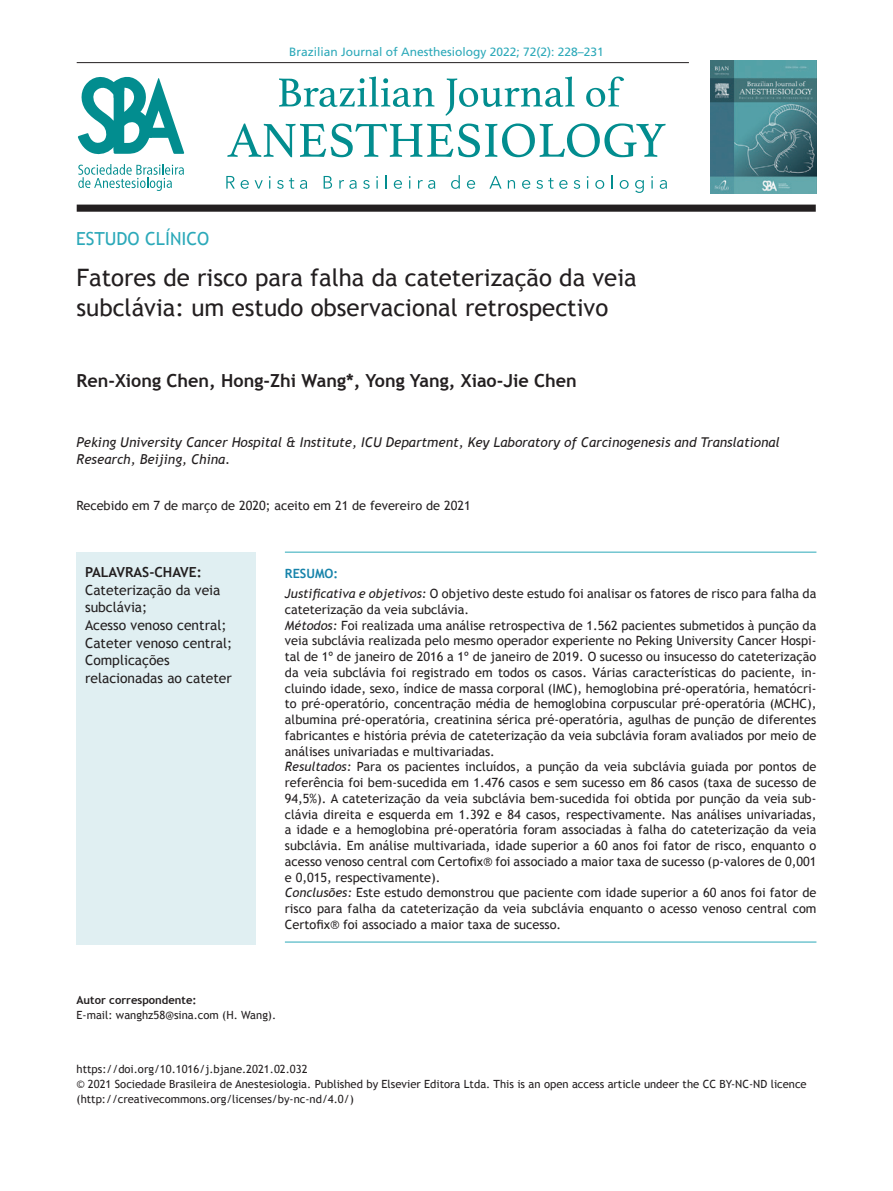
<style>
.page{position:relative;width:893px;height:1191px;background:#fff}
.page>*{position:absolute;margin:0;border:0;box-sizing:border-box;transform-origin:0 0}
.t1{font:24px/30px "Trebuchet MS";color:#231f20}
.t2{font:700 18px "Trebuchet MS";color:#231f20}
.t3{font:18px "Trebuchet MS";color:#2ca9b9}
.t4{font:13.8px/17.7px "Trebuchet MS";color:#231f20}
.t5{font:700 13.8px "Trebuchet MS";color:#231f20}
.t6{font:italic 13.5px/16.5px "Trebuchet MS";color:#231f20}
.t7{font:12.75px/15.8px "Trebuchet MS";color:#231f20}
.t8{font:12px "Frutiger LT Std";color:#2ca9b9}
.t9{font:11.25px/15px "Trebuchet MS";color:#231f20}
.t10{font:700 11.25px "Trebuchet MS";color:#231f20}
.s1{font-weight:700;color:#1683aa}
.s2{font-style:italic}
</style>
<div class="page">
<hr style="left:77px;top:62px;width:612px;height:1px;background:#231f20">
<svg style="left:78px;top:77px;width:106px;height:114px"></svg>
<svg style="left:279px;top:77px;width:155px;height:30px"></svg>
<svg style="left:446px;top:77px;width:129px;height:39px"></svg>
<svg style="left:586px;top:77px;width:38px;height:30px"></svg>
<svg style="left:227px;top:123px;width:439px;height:34px"></svg>
<img style="left:710px;top:61px;width:106px;height:133px">
<div style="left:77px;top:205px;width:739px;height:7px;background:#231f20"></div>
<svg style="left:226px;top:176px;width:9px;height:13px"></svg>
<svg style="left:241px;top:180px;width:8px;height:9px"></svg>
<svg style="left:255px;top:180px;width:8px;height:9px"></svg>
<svg style="left:269px;top:176px;width:2px;height:13px"></svg>
<svg style="left:277px;top:178px;width:17px;height:11px"></svg>
<svg style="left:300px;top:180px;width:7px;height:9px"></svg>
<svg style="left:324px;top:176px;width:8px;height:13px"></svg>
<svg style="left:339px;top:180px;width:18px;height:9px"></svg>
<svg style="left:363px;top:180px;width:7px;height:9px"></svg>
<svg style="left:376px;top:176px;width:2px;height:13px"></svg>
<svg style="left:385px;top:175px;width:2px;height:14px"></svg>
<svg style="left:394px;top:180px;width:8px;height:9px"></svg>
<svg style="left:409px;top:176px;width:2px;height:13px"></svg>
<svg style="left:418px;top:180px;width:17px;height:9px"></svg>
<svg style="left:451px;top:175px;width:9px;height:14px"></svg>
<svg style="left:467px;top:180px;width:8px;height:9px"></svg>
<svg style="left:489px;top:176px;width:13px;height:13px"></svg>
<svg style="left:508px;top:180px;width:7px;height:9px"></svg>
<svg style="left:522px;top:180px;width:8px;height:9px"></svg>
<svg style="left:536px;top:178px;width:31px;height:11px"></svg>
<svg style="left:574px;top:180px;width:6px;height:9px"></svg>
<svg style="left:595px;top:180px;width:9px;height:9px"></svg>
<svg style="left:611px;top:175px;width:2px;height:14px"></svg>
<svg style="left:620px;top:180px;width:9px;height:9px"></svg>
<svg style="left:635px;top:180px;width:9px;height:13px"></svg>
<svg style="left:651px;top:176px;width:2px;height:13px"></svg>
<svg style="left:660px;top:180px;width:7px;height:9px"></svg>
<div style="left:77px;top:552px;width:179px;height:392px;background:#e0eff2"></div>
<hr style="left:285px;top:552px;width:531px;height:1px;background:#2ca9b9">
<hr style="left:285px;top:941px;width:531px;height:1px;background:#2ca9b9">
<h2 class="t3" style="left:76px;top:228px;width:135px">ESTUDO CLÍNICO</h2>
<p class="t8" style="left:289px;top:44px;width:316px">Brazilian Journal of Anesthesiology 2022; 72(2): 228–231</p>
<h1 class="t1" style="left:77px;top:262px;width:562px">Fatores de risco para falha da cateterização da veia subclávia: um estudo observacional retrospectivo</h1>
<h2 class="t2" style="left:77px;top:369px;width:502px">Ren-Xiong Chen, Hong-Zhi Wang*, Yong Yang, Xiao-Jie Chen</h2>
<p class="t6" style="left:77px;top:434px;width:705px">Peking University Cancer Hospital &amp; Institute, ICU Department, Key Laboratory of Carcinogenesis and Translational<br>Research, Beijing, China.</p>
<p class="t7" style="left:77px;top:497px;width:396px">Recebido em 7 de março de 2020; aceito em 21 de fevereiro de 2021</p>
<p class="t5" style="left:85px;top:563px;width:118px">PALAVRAS-CHAVE:</p>
<p class="t4" style="left:85px;top:581px;width:149px">Cateterização da veia subclávia;<br>Acesso venoso central;<br>Cateter venoso central;<br>Complicações relacionadas ao cateter</p>
<p class="t7" style="left:285px;top:564px;width:533px;line-height:20px"><span class="s1">RESUMO:<br></span><span class="s2">Justificativa e objetivos:</span> O objetivo deste estudo foi analisar os fatores de risco para falha da</p>
<p class="t7" style="left:285px;top:601px;width:533px">cateterização da veia subclávia.<br><span class="s2">Métodos:</span> Foi realizada uma análise retrospectiva de 1.562 pacientes submetidos à punção da veia subclávia realizada pelo mesmo operador experiente no Peking University Cancer Hospi&shy;tal de 1º de janeiro de 2016 a 1º de janeiro de 2019. O sucesso ou insucesso do cateterização da veia subclávia foi registrado em todos os casos. Várias características do paciente, in&shy;cluindo idade, sexo, índice de massa corporal (IMC), hemoglobina pré-operatória, hematócri&shy;to pré-operatório, concentração média de hemoglobina corpuscular pré-operatória (MCHC), albumina pré-operatória, creatinina sérica pré-operatória, agulhas de punção de diferentes fabricantes e história prévia de cateterização da veia subclávia foram avaliados por meio de análises univariadas e multivariadas.<br><span class="s2">Resultados:</span> Para os pacientes incluídos, a punção da veia subclávia guiada por pontos de referência foi bem-sucedida em 1.476 casos e sem sucesso em 86 casos (taxa de sucesso de 94,5%). A cateterização da veia subclávia bem-sucedida foi obtida por punção da veia sub&shy;clávia direita e esquerda em 1.392 e 84 casos, respectivamente. Nas análises univariadas, a idade e a hemoglobina pré-operatória foram associadas à falha do cateterização da veia subclávia. Em análise multivariada, idade superior a 60 anos foi fator de risco, enquanto o acesso venoso central com Certofix® foi associado a maior taxa de sucesso (p-valores de 0,001 e 0,015, respectivamente).<br><span class="s2">Conclusões:</span> Este estudo demonstrou que paciente com idade superior a 60 anos foi fator de risco para falha da cateterização da veia subclávia enquanto o acesso venoso central com Certofix® foi associado a maior taxa de sucesso.</p>
<p class="t10" style="left:77px;top:992px;width:122px">Autor correspondente:</p>
<p class="t9" style="left:77px;top:1007px;width:201px">E-mail: wanghz58@sina.com (H. Wang).</p>
<p class="t9" style="left:77px;top:1061px;width:732px">https://doi.org/10.1016/j.bjane.2021.02.032<br>© 2021 Sociedade Brasileira de Anestesiologia. Published by Elsevier Editora Ltda. This is an open access article undeer the CC BY-NC-ND licence (http://creativecommons.org/licenses/by-nc-nd/4.0/)</p>
</div>
